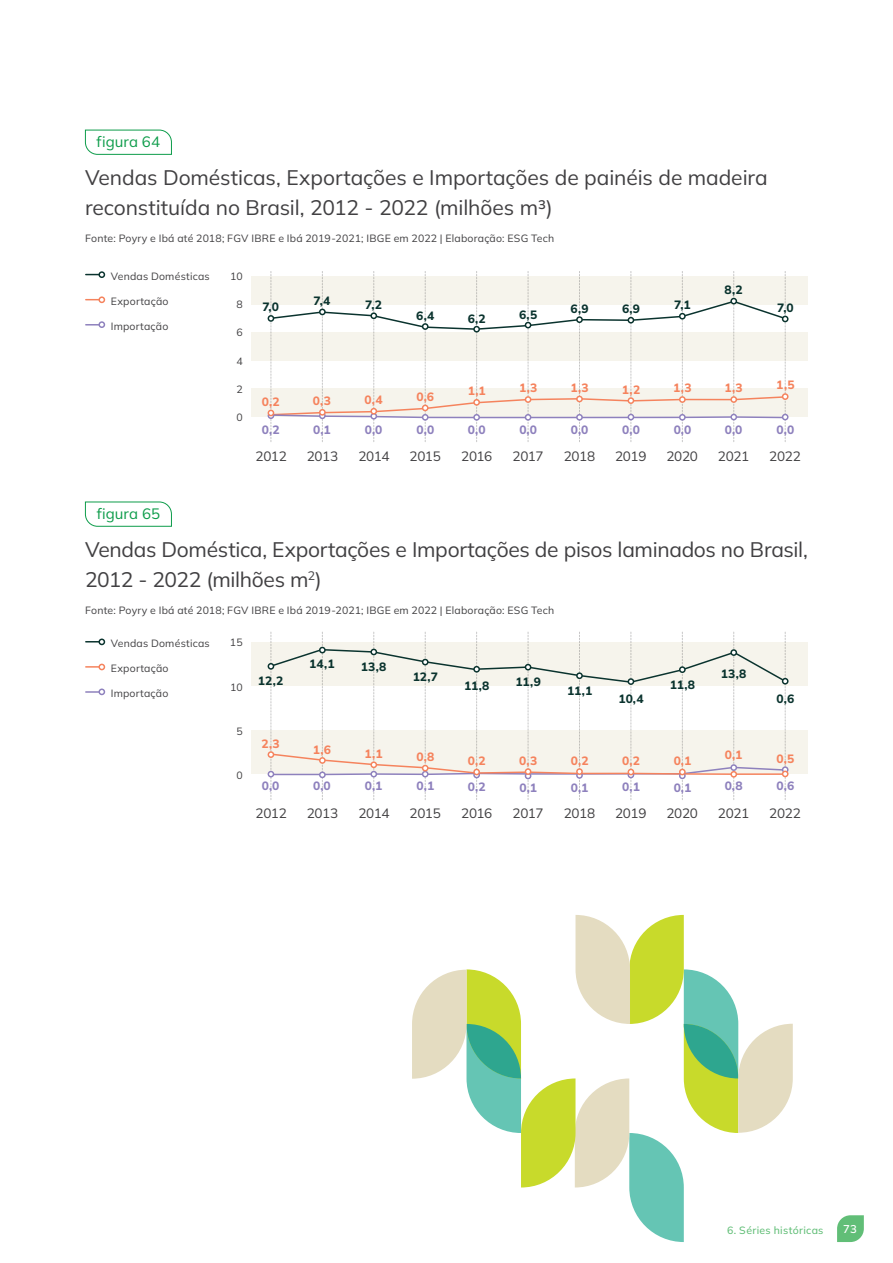
<style>
.page{position:relative;width:893px;height:1263px;background:#fff}
.page>*{position:absolute;margin:0;border:0;box-sizing:border-box;transform-origin:0 0}
.t1{font:21px/30px "Mulish";letter-spacing:-.01em;color:#414042}
.t2{font:15px "Mulish";letter-spacing:.005em;color:#0d9c4a}
.t3{font:13.5px "Mulish";letter-spacing:-.015em;color:#414042}
.t4{font:800 12px "Mulish";letter-spacing:-.005em;color:#0a332e}
.t5{font:800 12px "Mulish";color:#f5835d}
.t6{font:800 12px "Mulish";color:#8e81bd}
.t7{font:600 11.25px "Mulish";color:#fff}
.t8{font:10.5px "Mulish";letter-spacing:.02em;color:#414042}
.t9{font:500 10.5px "Mulish";letter-spacing:.03em;color:#61be77}
</style>
<div class="page">
<svg style="left:837px;top:1215px;width:27px;height:27px"></svg>
<svg style="left:412px;top:915px;width:381px;height:327px"></svg>
<div style="left:251px;top:730px;width:556px;height:44px;background:#f6f4ec"></div>
<svg style="left:85px;top:501px;width:87px;height:26px"></svg>
<div style="left:251px;top:642px;width:556px;height:44px;background:#f6f4ec"></div>
<svg style="left:268px;top:632px;width:520px;height:168px"></svg>
<div style="left:782px;top:770px;width:6px;height:7px;border:2px solid #f5835d;border-radius:50%"></div>
<svg style="left:86px;top:641px;width:13px;height:3px"></svg>
<div style="left:98px;top:638px;width:7px;height:7px;border:2px solid #0a332e;border-radius:50%"></div>
<svg style="left:86px;top:664px;width:18px;height:6px"></svg>
<div style="left:98px;top:664px;width:7px;height:6px;border:2px solid #f5835d;border-radius:50%"></div>
<svg style="left:86px;top:691px;width:13px;height:3px"></svg>
<div style="left:98px;top:688px;width:7px;height:7px;border:2px solid #8e81bd;border-radius:50%"></div>
<svg style="left:85px;top:129px;width:87px;height:26px"></svg>
<div style="left:251px;top:389px;width:556px;height:28px;background:#f6f4ec"></div>
<div style="left:251px;top:276px;width:556px;height:28px;background:#f6f4ec"></div>
<div style="left:251px;top:332px;width:556px;height:29px;background:#f6f4ec"></div>
<svg style="left:268px;top:271px;width:520px;height:171px"></svg>
<div style="left:782px;top:393px;width:6px;height:7px;border:2px solid #f5835d;border-radius:50%"></div>
<svg style="left:86px;top:273px;width:13px;height:4px"></svg>
<div style="left:98px;top:271px;width:7px;height:7px;border:2px solid #0a332e;border-radius:50%"></div>
<svg style="left:86px;top:298px;width:13px;height:4px"></svg>
<div style="left:98px;top:296px;width:7px;height:7px;border:2px solid #f5835d;border-radius:50%"></div>
<svg style="left:86px;top:324px;width:12px;height:2px"></svg>
<div style="left:98px;top:321px;width:7px;height:7px;border:2px solid #8e81bd;border-radius:50%"></div>
<h2 class="t2" style="left:97px;top:131px;width:65px">figura 64</h2>
<h1 class="t1" style="left:85px;top:162px;width:684px">Vendas Domésticas, Exportações e Importações de painéis de madeira reconstituída no Brasil, 2012 - 2022 (milhões m³)</h1>
<p class="t8" style="left:85px;top:231px;width:471px">Fonte: Poyry e Ibá até 2018; FGV IBRE e Ibá 2019-2021; IBGE em 2022 | Elaboração: ESG Tech</p>
<p class="t8" style="left:111px;top:269px;width:101px">Vendas Domésticas</p>
<p class="t8" style="left:111px;top:294px;width:59px">Exportação</p>
<p class="t8" style="left:111px;top:319px;width:59px">Importação</p>
<p class="t8" style="left:230px;top:269px;width:14px">10</p>
<p class="t8" style="left:236px;top:297px;width:8px">8</p>
<p class="t8" style="left:236px;top:326px;width:8px">6</p>
<p class="t8" style="left:236px;top:354px;width:8px">4</p>
<p class="t4" style="left:262px;top:299px;width:18px">7,0</p>
<p class="t4" style="left:314px;top:292px;width:18px">7,4</p>
<p class="t4" style="left:365px;top:297px;width:18px">7,2</p>
<p class="t4" style="left:416px;top:307px;width:20px">6,4</p>
<p class="t4" style="left:468px;top:310px;width:19px">6,2</p>
<p class="t4" style="left:519px;top:306px;width:20px">6,5</p>
<p class="t4" style="left:571px;top:301px;width:20px">6,9</p>
<p class="t4" style="left:622px;top:301px;width:20px">6,9</p>
<p class="t4" style="left:674px;top:297px;width:18px">7,1</p>
<p class="t4" style="left:725px;top:281px;width:20px">8,2</p>
<p class="t4" style="left:777px;top:299px;width:18px">7,0</p>
<p class="t8" style="left:236px;top:382px;width:8px">2</p>
<p class="t8" style="left:236px;top:410px;width:8px">0</p>
<p class="t5" style="left:262px;top:394px;width:19px">0,2</p>
<p class="t5" style="left:313px;top:392px;width:20px">0,3</p>
<p class="t5" style="left:365px;top:391px;width:19px">0,4</p>
<p class="t5" style="left:416px;top:388px;width:19px">0,6</p>
<p class="t5" style="left:468px;top:382px;width:20px">1,1</p>
<p class="t5" style="left:519px;top:380px;width:20px">1,3</p>
<p class="t5" style="left:570px;top:379px;width:20px">1,3</p>
<p class="t5" style="left:622px;top:382px;width:20px">1,2</p>
<p class="t5" style="left:673px;top:380px;width:20px">1,3</p>
<p class="t5" style="left:724px;top:380px;width:20px">1,3</p>
<p class="t5" style="left:776px;top:376px;width:20px">1,5</p>
<p class="t6" style="left:262px;top:422px;width:19px">0,2</p>
<p class="t6" style="left:313px;top:422px;width:19px">0,1</p>
<p class="t6" style="left:365px;top:422px;width:19px">0,0</p>
<p class="t6" style="left:416px;top:422px;width:19px">0,0</p>
<p class="t6" style="left:468px;top:422px;width:19px">0,0</p>
<p class="t6" style="left:519px;top:422px;width:19px">0,0</p>
<p class="t6" style="left:571px;top:422px;width:19px">0,0</p>
<p class="t6" style="left:622px;top:422px;width:19px">0,0</p>
<p class="t6" style="left:674px;top:422px;width:19px">0,0</p>
<p class="t6" style="left:725px;top:422px;width:19px">0,0</p>
<p class="t6" style="left:777px;top:422px;width:19px">0,0</p>
<p class="t3" style="left:255px;top:446px;width:33px">2012</p>
<p class="t3" style="left:307px;top:446px;width:33px">2013</p>
<p class="t3" style="left:358px;top:446px;width:33px">2014</p>
<p class="t3" style="left:410px;top:446px;width:33px">2015</p>
<p class="t3" style="left:461px;top:446px;width:33px">2016</p>
<p class="t3" style="left:512px;top:446px;width:33px">2017</p>
<p class="t3" style="left:564px;top:446px;width:33px">2018</p>
<p class="t3" style="left:615px;top:446px;width:33px">2019</p>
<p class="t3" style="left:666px;top:446px;width:33px">2020</p>
<p class="t3" style="left:718px;top:446px;width:33px">2021</p>
<p class="t3" style="left:769px;top:446px;width:33px">2022</p>
<h2 class="t2" style="left:97px;top:503px;width:65px">figura 65</h2>
<h1 class="t1" style="left:85px;top:534px;width:724px">Vendas Doméstica, Exportações e Importações de pisos laminados no Brasil,<br>2012 - 2022 (milhões m<sup>2</sup>)</h1>
<p class="t8" style="left:85px;top:603px;width:471px">Fonte: Poyry e Ibá até 2018; FGV IBRE e Ibá 2019-2021; IBGE em 2022 | Elaboração: ESG Tech</p>
<p class="t8" style="left:111px;top:636px;width:101px">Vendas Domésticas</p>
<p class="t8" style="left:111px;top:661px;width:59px">Exportação</p>
<p class="t8" style="left:111px;top:686px;width:59px">Importação</p>
<p class="t8" style="left:230px;top:636px;width:14px">15</p>
<p class="t8" style="left:230px;top:680px;width:14px">10</p>
<p class="t8" style="left:236px;top:724px;width:8px">5</p>
<p class="t8" style="left:236px;top:768px;width:8px">0</p>
<p class="t4" style="left:258px;top:672px;width:27px">12,2</p>
<p class="t5" style="left:261px;top:735px;width:20px">2,3</p>
<p class="t4" style="left:309px;top:655px;width:27px">14,1</p>
<p class="t4" style="left:361px;top:658px;width:27px">13,8</p>
<p class="t4" style="left:413px;top:668px;width:27px">12,7</p>
<p class="t4" style="left:464px;top:677px;width:27px">11,8</p>
<p class="t4" style="left:515px;top:674px;width:27px">11,9</p>
<p class="t4" style="left:567px;top:682px;width:27px">11,1</p>
<p class="t4" style="left:618px;top:690px;width:27px">10,4</p>
<p class="t4" style="left:670px;top:677px;width:27px">11,8</p>
<p class="t5" style="left:313px;top:741px;width:20px">1,6</p>
<p class="t5" style="left:365px;top:745px;width:20px">1,1</p>
<p class="t5" style="left:416px;top:748px;width:19px">0,8</p>
<p class="t5" style="left:468px;top:752px;width:19px">0,2</p>
<p class="t5" style="left:519px;top:752px;width:20px">0,3</p>
<p class="t5" style="left:571px;top:752px;width:19px">0,2</p>
<p class="t5" style="left:622px;top:752px;width:19px">0,2</p>
<p class="t5" style="left:674px;top:752px;width:19px">0,1</p>
<p class="t4" style="left:721px;top:665px;width:27px">13,8</p>
<p class="t4" style="left:777px;top:690px;width:19px">0,6</p>
<p class="t5" style="left:725px;top:747px;width:19px">0,1</p>
<p class="t5" style="left:776px;top:750px;width:19px">0,5</p>
<p class="t6" style="left:262px;top:778px;width:19px">0,0</p>
<p class="t6" style="left:313px;top:778px;width:19px">0,0</p>
<p class="t6" style="left:365px;top:778px;width:19px">0,1</p>
<p class="t6" style="left:416px;top:778px;width:19px">0,1</p>
<p class="t6" style="left:468px;top:778px;width:19px">0,2</p>
<p class="t6" style="left:519px;top:779px;width:19px">0,1</p>
<p class="t6" style="left:571px;top:779px;width:19px">0,1</p>
<p class="t6" style="left:622px;top:778px;width:19px">0,1</p>
<p class="t6" style="left:674px;top:779px;width:19px">0,1</p>
<p class="t6" style="left:725px;top:778px;width:19px">0,8</p>
<p class="t6" style="left:777px;top:778px;width:19px">0,6</p>
<p class="t3" style="left:255px;top:804px;width:33px">2012</p>
<p class="t3" style="left:307px;top:804px;width:33px">2013</p>
<p class="t3" style="left:358px;top:804px;width:33px">2014</p>
<p class="t3" style="left:410px;top:804px;width:33px">2015</p>
<p class="t3" style="left:461px;top:804px;width:33px">2016</p>
<p class="t3" style="left:512px;top:804px;width:33px">2017</p>
<p class="t3" style="left:564px;top:804px;width:33px">2018</p>
<p class="t3" style="left:615px;top:804px;width:33px">2019</p>
<p class="t3" style="left:666px;top:804px;width:33px">2020</p>
<p class="t3" style="left:718px;top:804px;width:33px">2021</p>
<p class="t3" style="left:769px;top:804px;width:33px">2022</p>
<p class="t9" style="left:727px;top:1223px;width:98px">6. Séries históricas</p>
<p class="t7" style="left:843px;top:1221px;width:15px">73</p>
</div>
